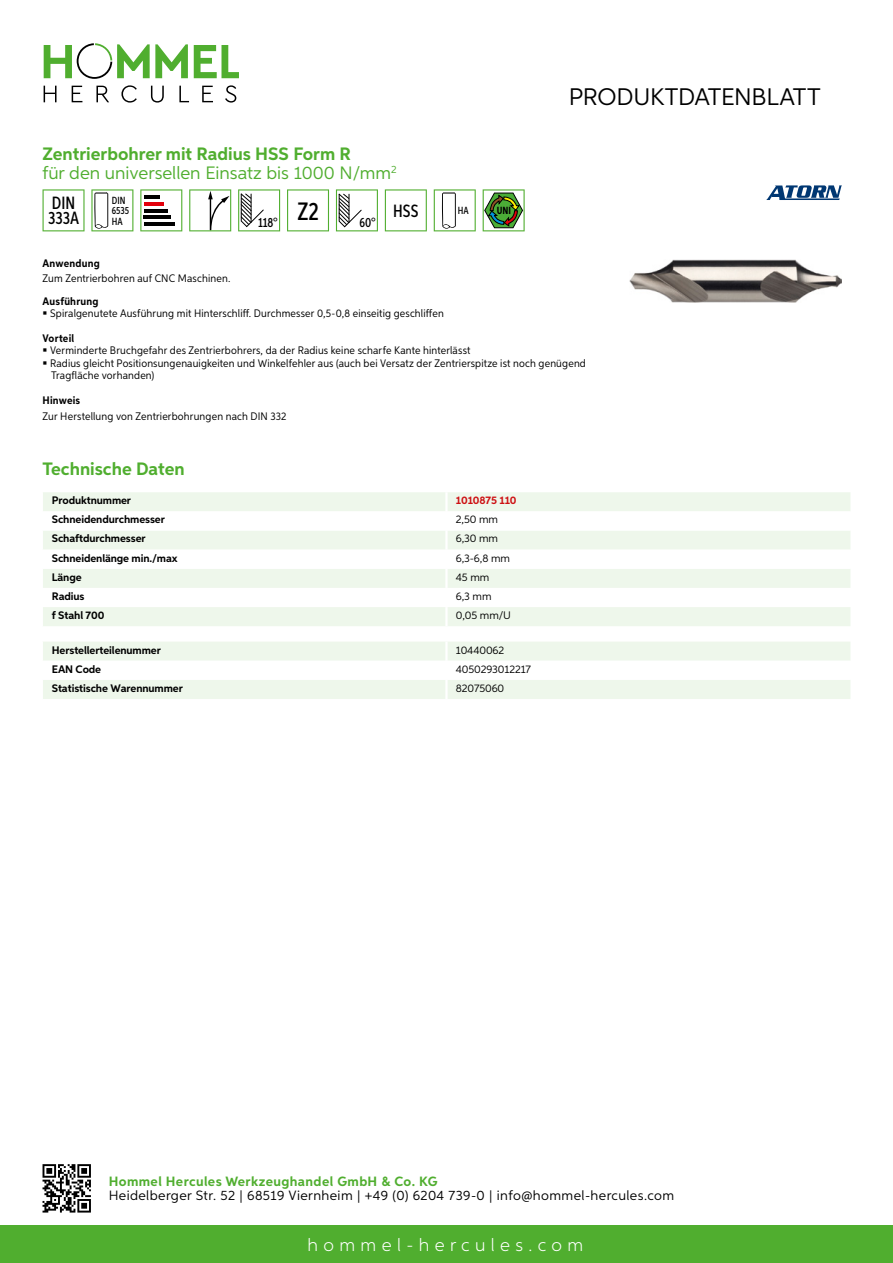
<style>
.page{position:relative;width:893px;height:1263px;background:#fff}
.page>*{position:absolute;margin:0;border:0;box-sizing:border-box;transform-origin:0 0}
.t1{font:24px "Aspira";letter-spacing:-.01em;color:#000}
.t2{font:18px/19.8px "Aspira";color:#50ae2f}
.t3{font:300 18px "Aspira";letter-spacing:.3em;color:#fff}
.t4{font:700 18px "Aspira";color:#50ae2f}
.t5{font:500 17.85px/14.9px "Aspira XX Nar";color:#000}
.t6{font:13.5px "Aspira";letter-spacing:.03em;color:#000}
.t7{font:700 13.5px "Aspira";letter-spacing:.03em;color:#50ae2f}
.t8{font:500 13.35px "Aspira XX Nar";color:#000}
.t9{font:10.95px/12.5px "Aspira Nar";letter-spacing:.015em;color:#000}
.t10{font:700 10.95px "Aspira";letter-spacing:-.01em;color:#000}
.t11{font:10.95px "Aspira";letter-spacing:-.01em;color:#000}
.t12{font:700 10.95px "Aspira Nar";letter-spacing:.02em;color:#000}
.t13{font:700 10.95px "Aspira";letter-spacing:-.01em;color:#cd1013}
.t14{font:500 10.35px/10.4px "Aspira XX Nar";color:#000}
.t15{font:700 10.35px "Aspira XX Nar";color:#000}
.s1{font-weight:700}
</style>
<div class="page">
<div style="left:0;top:1226px;width:893px;height:37px;background:#50ae2f"></div>
<svg style="left:43px;top:1164px;width:48px;height:48px"></svg>
<svg style="left:194px;top:45px;width:45px;height:33px"></svg>
<svg style="left:44px;top:43px;width:144px;height:36px"></svg>
<svg style="left:44px;top:86px;width:13px;height:16px"></svg>
<svg style="left:72px;top:86px;width:10px;height:16px"></svg>
<svg style="left:96px;top:86px;width:13px;height:16px"></svg>
<svg style="left:121px;top:85px;width:16px;height:18px"></svg>
<svg style="left:151px;top:86px;width:13px;height:17px"></svg>
<svg style="left:179px;top:86px;width:10px;height:16px"></svg>
<svg style="left:202px;top:86px;width:11px;height:16px"></svg>
<svg style="left:225px;top:85px;width:11px;height:18px"></svg>
<div style="left:43px;top:492px;width:807px;height:134px;background:#eef7eb"></div>
<svg style="left:43px;top:511px;width:807px;height:96px"></svg>
<hr style="left:445px;top:492px;width:3px;height:19px;background:#fff">
<hr style="left:445px;top:511px;width:3px;height:19px;background:#fff">
<hr style="left:445px;top:530px;width:3px;height:20px;background:#fff">
<hr style="left:445px;top:550px;width:3px;height:19px;background:#fff">
<hr style="left:445px;top:569px;width:3px;height:19px;background:#fff">
<hr style="left:445px;top:588px;width:3px;height:19px;background:#fff">
<hr style="left:445px;top:607px;width:3px;height:19px;background:#fff">
<svg style="left:43px;top:642px;width:807px;height:57px"></svg>
<hr style="left:445px;top:680px;width:3px;height:19px;background:#fff">
<svg style="left:43px;top:189px;width:42px;height:42px"></svg>
<svg style="left:91px;top:189px;width:42px;height:42px"></svg>
<svg style="left:140px;top:189px;width:42px;height:42px"></svg>
<hr style="left:144px;top:196px;width:16px;height:3px;background:#000">
<hr style="left:144px;top:202px;width:20px;height:4px;background:#e3000b">
<hr style="left:144px;top:209px;width:23px;height:3px;background:#000">
<hr style="left:144px;top:216px;width:27px;height:3px;background:#000">
<hr style="left:144px;top:222px;width:31px;height:4px;background:#000">
<svg style="left:189px;top:189px;width:42px;height:42px"></svg>
<svg style="left:238px;top:189px;width:42px;height:42px"></svg>
<svg style="left:287px;top:189px;width:42px;height:42px"></svg>
<svg style="left:336px;top:189px;width:42px;height:42px"></svg>
<svg style="left:385px;top:189px;width:42px;height:42px"></svg>
<svg style="left:434px;top:189px;width:42px;height:42px"></svg>
<svg style="left:483px;top:189px;width:42px;height:42px"></svg>
<img style="left:629px;top:259px;width:213px;height:43px">
<svg style="left:766px;top:185px;width:76px;height:15px"></svg>
<h2 class="t2" style="left:43px;top:143px;width:356px"><span class="s1">Zentrierbohrer mit Radius HSS Form R<br></span>für den universellen Einsatz bis 1000 N/mm<sup>2</sup></h2>
<h3 class="t5" style="left:48px;top:196px;width:32px">DIN<br>333A</h3>
<p class="t14" style="left:112px;top:195px;width:19px">DIN<br>6535<br>HA</p>
<p class="t8" style="left:258px;top:215px;width:62px">118° <sup>Z2</sup></p>
<p class="t8" style="left:360px;top:215px;width:18px">60°</p>
<h3 class="t5" style="left:393px;top:203px;width:27px">HSS</h3>
<p class="t14" style="left:458px;top:205px;width:12px">HA</p>
<p class="t15" style="left:497px;top:205px;width:16px">UNI</p>
<h1 class="t1" style="left:569px;top:82px;width:253px">Produktdatenblatt</h1>
<p class="t12" style="left:43px;top:257px;width:59px">Anwendung</p>
<p class="t9" style="left:43px;top:272px;width:189px">Zum Zentrierbohren auf CNC Maschinen.</p>
<p class="t12" style="left:43px;top:294px;width:58px">Ausführung</p>
<p class="t9" style="left:50px;top:307px;width:395px">Spiralgenutete Ausführung mit Hinterschliff. Durchmesser 0,5-0,8 einseitig geschliffen</p>
<p class="t12" style="left:43px;top:331px;width:33px">Vorteil</p>
<p class="t9" style="left:50px;top:344px;width:537px">Verminderte Bruchgefahr des Zentrierbohrers, da der Radius keine scharfe Kante hinterlässt<br>Radius gleicht Positionsungenauigkeiten und Winkelfehler aus (auch bei Versatz der Zentrierspitze ist noch genügend<br>Tragfläche vorhanden)</p>
<p class="t12" style="left:43px;top:394px;width:39px">Hinweis</p>
<p class="t9" style="left:43px;top:409px;width:245px">Zur Herstellung von Zentrierbohrungen nach DIN 332</p>
<h2 class="t4" style="left:43px;top:458px;width:144px">Technische Daten</h2>
<p class="t10" style="left:52px;top:494px;width:81px">Produktnummer</p>
<p class="t13" style="left:456px;top:494px;width:62px">1010875 110</p>
<p class="t10" style="left:52px;top:513px;width:115px">Schneidendurchmesser</p>
<p class="t11" style="left:456px;top:513px;width:44px">2,50 mm</p>
<p class="t10" style="left:52px;top:532px;width:95px">Schaftdurchmesser</p>
<p class="t11" style="left:456px;top:532px;width:44px">6,30 mm</p>
<p class="t10" style="left:52px;top:551px;width:127px">Schneidenlänge min./max</p>
<p class="t11" style="left:456px;top:551px;width:56px">6,3-6,8 mm</p>
<p class="t10" style="left:52px;top:570px;width:31px">Länge</p>
<p class="t11" style="left:456px;top:570px;width:35px">45 mm</p>
<p class="t10" style="left:52px;top:589px;width:34px">Radius</p>
<p class="t11" style="left:456px;top:589px;width:37px">6,3 mm</p>
<p class="t10" style="left:52px;top:608px;width:54px">f Stahl 700</p>
<p class="t11" style="left:456px;top:608px;width:55px">0,05 mm/U</p>
<p class="t10" style="left:52px;top:643px;width:111px">Herstellerteilenummer</p>
<p class="t11" style="left:456px;top:643px;width:50px">10440062</p>
<p class="t10" style="left:52px;top:662px;width:51px">EAN Code</p>
<p class="t11" style="left:456px;top:662px;width:77px">4050293012217</p>
<p class="t10" style="left:52px;top:681px;width:132px">Statistische Warennummer</p>
<p class="t11" style="left:456px;top:681px;width:50px">82075060</p>
<p class="t7" style="left:109px;top:1172px;width:330px">Hommel Hercules Werkzeughandel GmbH &amp; Co. KG</p>
<p class="t6" style="left:109px;top:1187px;width:567px">Heidelberger Str. 52 | 68519 Viernheim | +49 (0) 6204 739-0 | info@hommel-hercules.com</p>
<h2 class="t3" style="left:307px;top:1234px;width:277px">hommel-hercules.com</h2>
</div>
